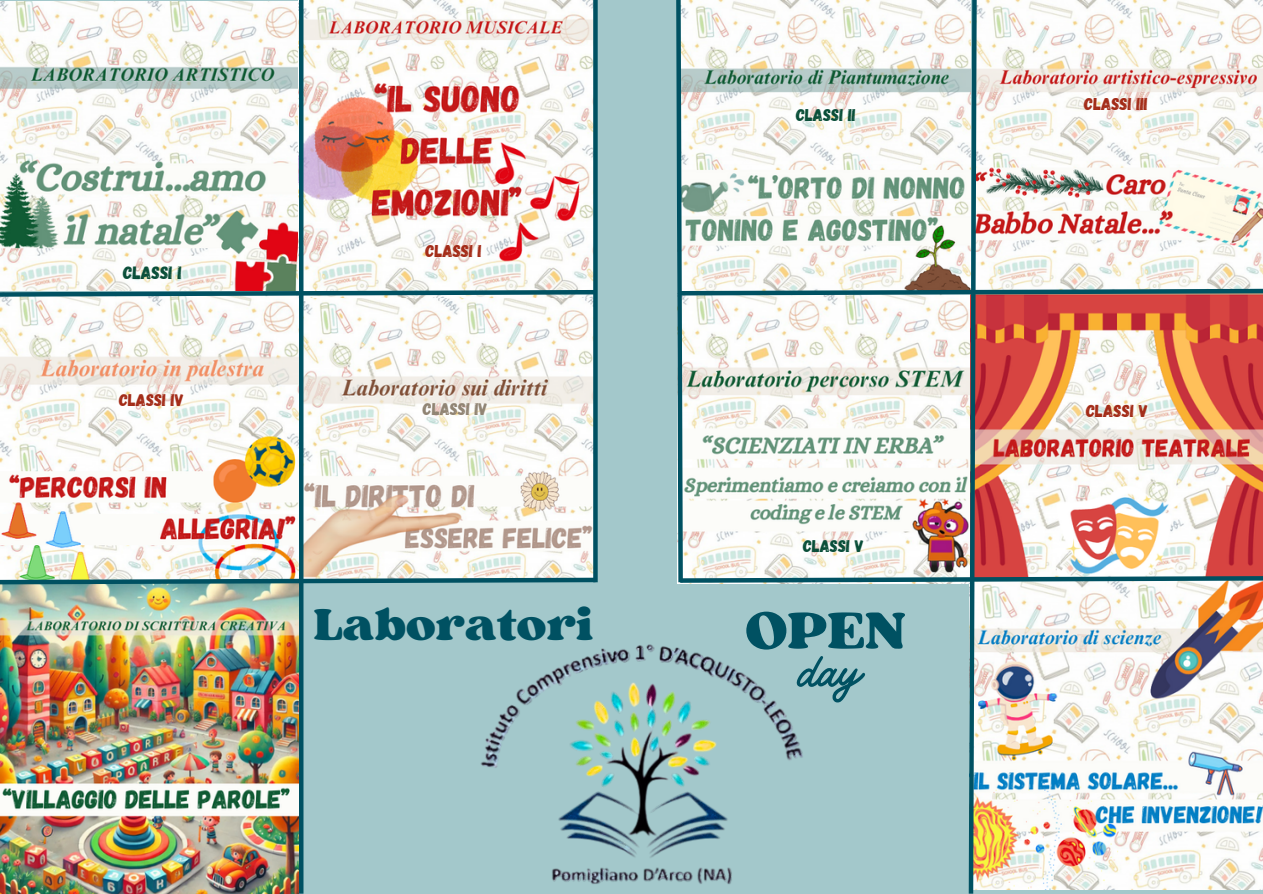
<style>
.page{position:relative;width:1263px;height:894px;background:#fff}
.page>*{position:absolute;margin:0;border:0;box-sizing:border-box;transform-origin:0 0}
.t1{font:54.45px "Sergio Trendy";color:#005162}
.t2{font:54.45px "Vintage Rotter";color:#005162}
.t3{font:46.95px "Sergio Trendy";color:#005162}
.t4{font:17.7px "Gagalin";color:#094e38}
.t5{font:17.25px "Gagalin";color:#a32b17}
.t6{font:17.1px "Gagalin";color:#a32b17}
.t7{font:16.95px "Gagalin";color:#094e38}
.t8{font:16.95px "Gagalin";color:#908473}
.t9{font:16.95px "Gagalin";color:#a32b17}
</style>
<div class="page">
<div style="left:0;top:0;width:1263px;height:893px;background:#a3c8cb"></div>
<img style="left:0;top:1px;width:298px;height:286px">
<img style="left:303px;top:299px;width:290px;height:276px">
<img style="left:298px;top:0;width:295px;height:287px">
<img style="left:0;top:299px;width:299px;height:594px">
<svg style="left:0;top:287px;width:593px;height:12px;background:#93afb2"></svg>
<hr style="left:299px;top:0;width:4px;height:893px;background:#005162">
<div style="left:593px;top:0;width:5px;height:582px;background:#005162"></div>
<img style="left:0;top:575px;width:598px;height:11px">
<svg style="left:676px;top:0;width:587px;height:893px;background:#d8d1ca"></svg>
<img style="left:480px;top:624px;width:349px;height:269px">
<p class="t4" style="left:123px;top:261px;width:60px">CLASSI I</p>
<p class="t9" style="left:119px;top:388px;width:66px">CLASSI IV</p>
<p class="t6" style="left:425px;top:240px;width:58px">CLASSI I</p>
<p class="t8" style="left:423px;top:397px;width:66px">CLASSI IV</p>
<p class="t3" style="left:313px;top:595px;width:282px">Laboratori</p>
<p class="t7" style="left:796px;top:104px;width:61px">CLASSI II</p>
<p class="t7" style="left:803px;top:534px;width:63px">CLASSI V</p>
<p class="t1" style="left:745px;top:596px;width:162px">OPEN</p>
<p class="t2" style="left:800px;top:637px;width:63px">day</p>
<p class="t6" style="left:1084px;top:93px;width:65px">CLASSI III</p>
<p class="t5" style="left:1086px;top:399px;width:64px">CLASSI V</p>
</div>
